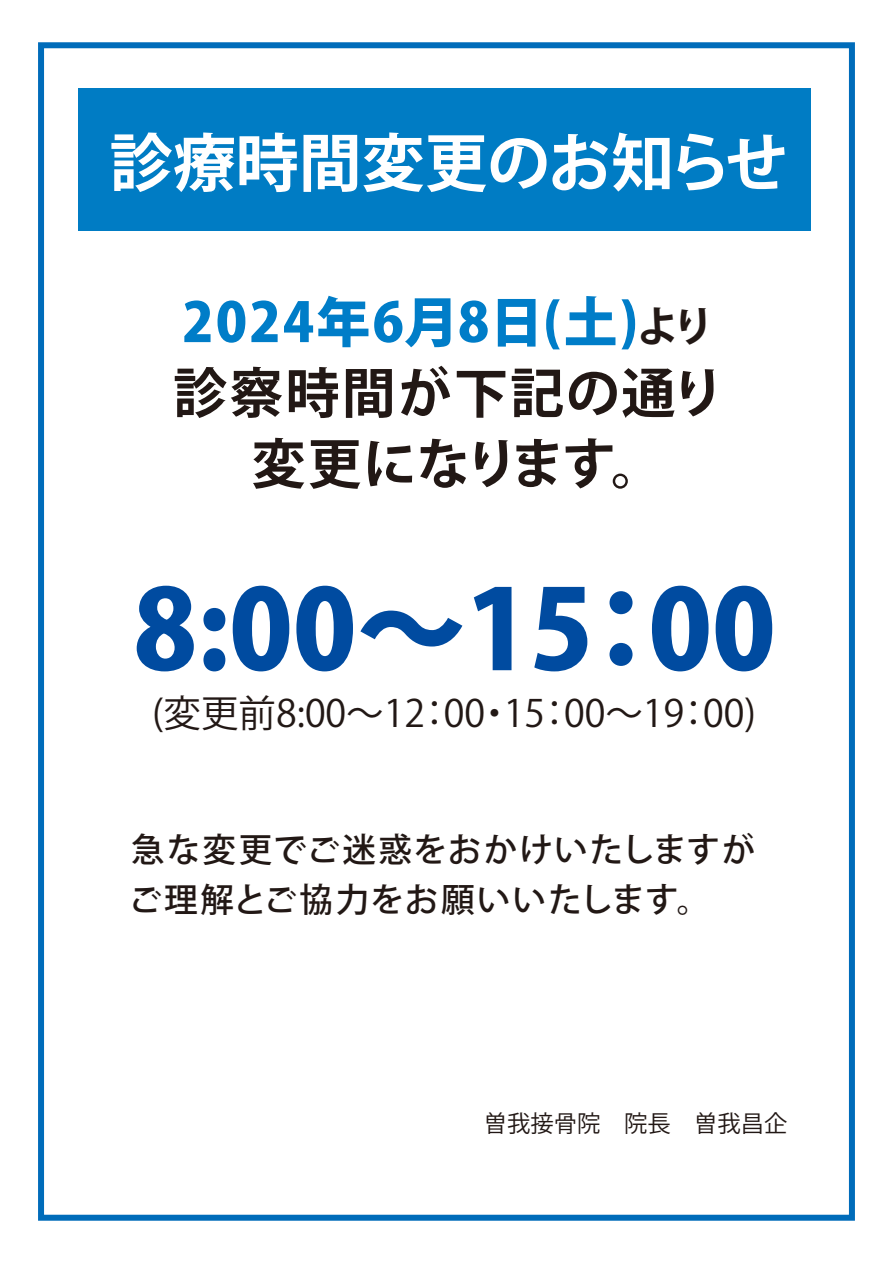
<style>
.page{position:relative;width:893px;height:1263px;background:#fff}
.page>*{position:absolute;margin:0;border:0;box-sizing:border-box;transform-origin:0 0}
.t1{font:800 109.65px "Koz Go Pr 6 N";color:#004ba0}
.t2{font:700 63px "Koz Go Pr 6 N";color:#fff}
.t3{font:700 54px/70.8px "Koz Go Pr 6 N";letter-spacing:.03em;color:#221815;text-align:center}
.t4{font:37.5px "Koz Go Pr 6 N";color:#221815}
.t5{font:500 33.6px/49.8px "Koz Go Pr 6 N";letter-spacing:.055em;color:#221815}
.t6{font:23.4px "Koz Go Pr 6 N";color:#221815}
.s1{font-weight:800;color:#007dc8}
.s2{font-size:42px}
</style>
<div class="page">
<div style="left:78px;top:88px;width:732px;height:143px;background:#007cc4"></div>
<div style="left:38px;top:42px;width:817px;height:1179px;border:6px solid #006cba"></div>
<h2 class="t2" style="left:110px;top:127px;width:679px">診療時間変更のお知らせ</h2>
<h3 class="t3" style="left:173px;top:288px;width:553px"><span class="s1">2024年6月8日(土)</span><span class="s2">より</span>診察時間が下記の通り変更になります。</h3>
<h1 class="t1" style="left:133px;top:568px;width:644px">8:00～15：00</h1>
<p class="t4" style="left:152px;top:692px;width:605px">(変更前8:00～12：00・15：00～19：00)</p>
<p class="t5" style="left:128px;top:825px;width:628px">急な変更でご迷惑をおかけいたしますがご理解とご協力をお願いいたします。</p>
<p class="t6" style="left:484px;top:1110px;width:305px">曽我接骨院　院長　曽我昌企</p>
</div>
